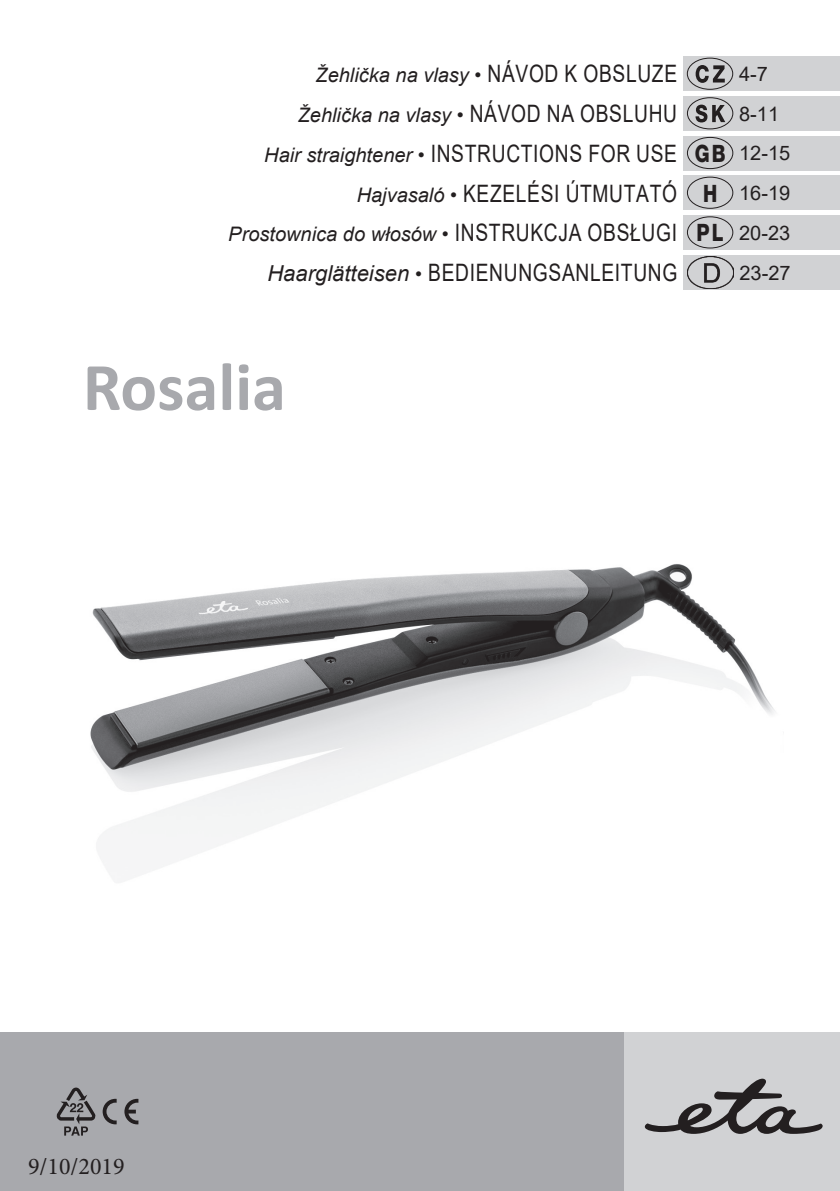
<style>
.page{position:relative;width:840px;height:1191px;background:#fff}
.page>*{position:absolute;margin:0;border:0;box-sizing:border-box;transform-origin:0 0}
.t1{font:700 68.6px "Calibri";color:#a8a9ad}
.t2{font:24px/39.6px "Arial";letter-spacing:.035em;color:#231f20;text-align:right;scale:.8 1}
.t3{font:24px "Minion Pro";color:#231f20}
.t4{font:italic 20px "Arial";color:#231f20}
.t5{font:20px "Arial";color:#231f20}
.s1{font-style:normal;font-size:24px}
.s2{font-style:italic;font-size:20px}
.s3{font-family:"Helvetica Neue CE";font-weight:800}
.s4{font-size:20px}
.s5{font-family:"Helvetica Neue CE";font-weight:800;font-style:normal;font-size:24px}
.s6{font-style:normal}
.s7{font-style:italic;font-size:22px}
</style>
<div class="page">
<div style="left:682px;top:57px;width:157px;height:34px;background:#d1d2d4"></div>
<svg style="left:695px;top:65px;width:29px;height:18px"></svg>
<div style="left:686px;top:58px;width:46px;height:32px;border:1px solid #231f20;border-radius:50%"></div>
<div style="left:682px;top:96px;width:157px;height:34px;background:#d1d2d4"></div>
<svg style="left:695px;top:105px;width:30px;height:17px"></svg>
<div style="left:686px;top:97px;width:46px;height:32px;border:1px solid #231f20;border-radius:50%"></div>
<div style="left:682px;top:136px;width:157px;height:34px;background:#d1d2d4"></div>
<div style="left:686px;top:137px;width:46px;height:32px;border:1px solid #231f20;border-radius:50%"></div>
<div style="left:682px;top:176px;width:157px;height:34px;background:#d1d2d4"></div>
<div style="left:686px;top:177px;width:46px;height:32px;border:1px solid #231f20;border-radius:50%"></div>
<div style="left:682px;top:215px;width:157px;height:34px;background:#d1d2d4"></div>
<div style="left:686px;top:216px;width:46px;height:32px;border:1px solid #231f20;border-radius:50%"></div>
<div style="left:0;top:1032px;width:839px;height:159px;background:#a8a9ad"></div>
<div style="left:624px;top:1032px;width:215px;height:159px;background:#d1d2d4"></div>
<svg style="left:644px;top:1078px;width:178px;height:55px"></svg>
<svg style="left:124px;top:1098px;width:14px;height:26px"></svg>
<svg style="left:103px;top:1098px;width:14px;height:26px"></svg>
<svg style="left:57px;top:1087px;width:39px;height:48px"></svg>
<div style="left:683px;top:255px;width:156px;height:34px;background:#d1d2d4"></div>
<img style="left:687px;top:256px;width:46px;height:32px">
<img style="left:90px;top:564px;width:685px;height:319px">
<p class="t4" style="left:315px;top:62px;width:363px">Žehlička na vlasy • <span class="s1">NÁVOD K OBSLUZE</span></p>
<p class="t5" style="left:738px;top:60px;width:30px">4-7</p>
<p class="t4" style="left:297px;top:102px;width:381px">Žehlička na vlasy • <span class="s1">NÁVOD NA OBSLUHU</span></p>
<p class="t5" style="left:738px;top:100px;width:42px">8-11</p>
<p class="t2" style="left:264px;top:133px;width:658px"><span class="s2">Hair straightener •</span> INSTRUCTIONS FOR USE <span class="s3">GB</span> <span class="s4">12-15<br></span><span class="s2">Hajvasaló •</span> KEZELÉSI ÚTMUTATÓ <span class="s3">H</span> <span class="s4">16-19</span></p>
<p class="t4" style="left:228px;top:221px;width:563px">Prostownica do włosów • <span class="s1">INSTRUKCJA OBSŁUGI</span> <span class="s5">PL</span> <span class="s6">20-23</span></p>
<p class="t2" style="left:267px;top:252px;width:513px"><span class="s7">Haarglätteisen</span> <span class="s4">•</span> BEDIENUNGSANLEITUNG</p>
<p class="t5" style="left:739px;top:259px;width:53px">23-27</p>
<h1 class="t1" style="left:83px;top:338px;width:204px">Rosalia</h1>
<p class="t3" style="left:28px;top:1150px;width:98px">9/10/2019</p>
</div>
